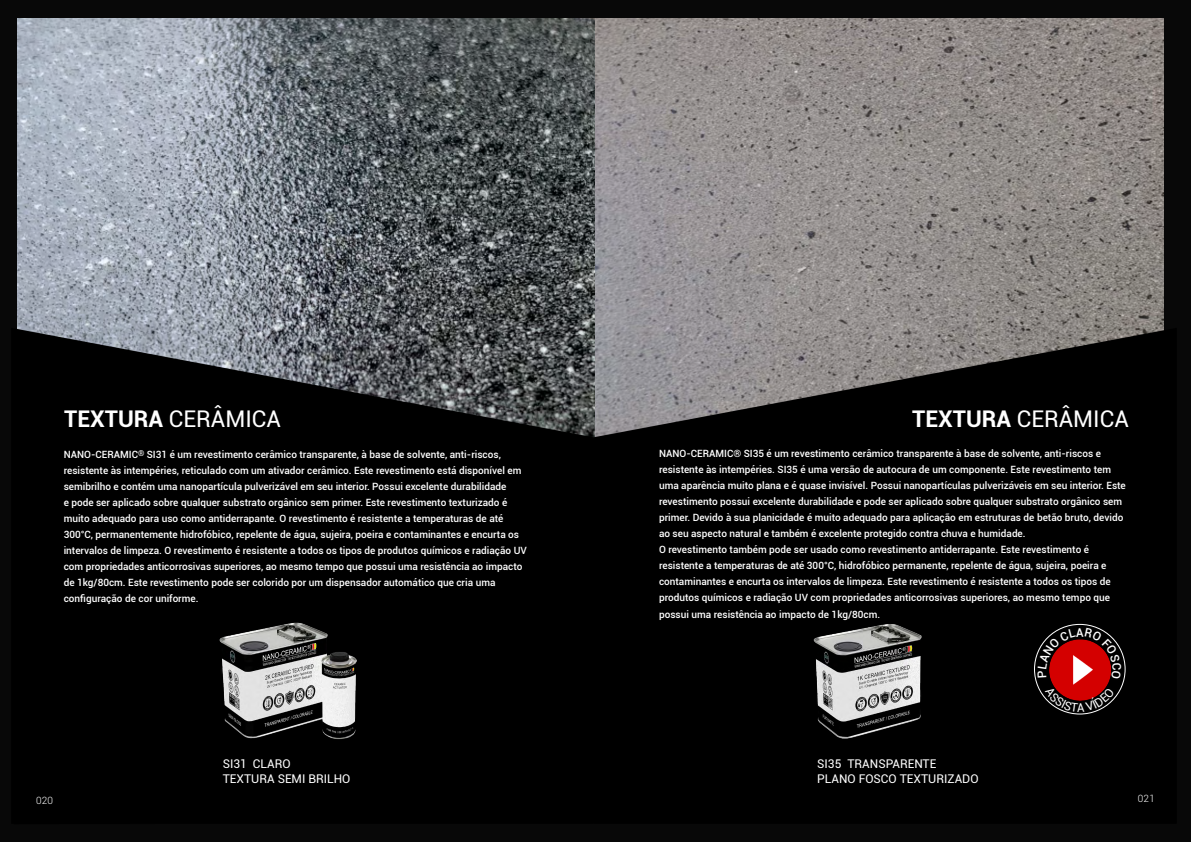
<style>
.page{position:relative;width:1191px;height:842px;background:#000}
.page>*{position:absolute;margin:0;border:0;box-sizing:border-box;transform-origin:0 0}
.t1{font:23px "Roboto";color:#fff}
.t2{font:12px/14.4px "Roboto";color:#fff}
.t3{font:500 10px/16px "Roboto";color:#fff}
.t4{font:300 10px "Roboto";letter-spacing:.03em;color:#fff}
.s1{font-weight:700}
</style>
<div class="page">
<img style="left:17px;top:18px;width:1146px;height:133px">
<img style="left:17px;top:151px;width:1147px;height:564px">
<img style="left:210px;top:609px;width:158px;height:130px">
<img style="left:803px;top:605px;width:128px;height:134px">
<svg style="left:1034px;top:624px;width:91px;height:90px"></svg>
<img style="left:1043px;top:679px;width:73px;height:26px">
<svg style="left:1037px;top:628px;width:84px;height:51px"></svg>
<svg style="left:1045px;top:687px;width:69px;height:25px"></svg>
<h1 class="t1" style="left:64px;top:405px;width:218px"><span class="s1">TEXTURA</span> CERÂMICA</h1>
<h1 class="t1" style="left:912px;top:405px;width:218px"><span class="s1">TEXTURA</span> CERÂMICA</h1>
<p class="t3" style="left:64px;top:447px;width:464px">NANO-CERAMIC<sup>®</sup> SI31 é um revestimento cerâmico transparente, à base de solvente, anti-riscos, resistente às intempéries, reticulado com um ativador cerâmico. Este revestimento está disponível em semibrilho e contém uma nanopartícula pulverizável em seu interior. Possui excelente durabilidade<br>e pode ser aplicado sobre qualquer substrato orgânico sem primer. Este revestimento texturizado é muito adequado para uso como antiderrapante. O revestimento é resistente a temperaturas de até 300°C, permanentemente hidrofóbico, repelente de água, sujeira, poeira e contaminantes e encurta os intervalos de limpeza. O revestimento é resistente a todos os tipos de produtos químicos e radiação UV com propriedades anticorrosivas superiores, ao mesmo tempo que possui uma resistência ao impacto de 1kg/80cm. Este revestimento pode ser colorido por um dispensador automático que cria uma configuração de cor uniforme.</p>
<p class="t3" style="left:659px;top:446px;width:468px">NANO-CERAMIC® SI35 é um revestimento cerâmico transparente à base de solvente, anti-riscos e resistente às intempéries. SI35 é uma versão de autocura de um componente. Este revestimento tem uma aparência muito plana e é quase invisível. Possui nanopartículas pulverizáveis em seu interior. Este revestimento possui excelente durabilidade e pode ser aplicado sobre qualquer substrato orgânico sem primer. Devido à sua planicidade é muito adequado para aplicação em estruturas de betão bruto, devido ao seu aspecto natural e também é excelente protegido contra chuva e humidade.<br>O revestimento também pode ser usado como revestimento antiderrapante. Este revestimento é resistente a temperaturas de até 300°C, hidrofóbico permanente, repelente de água, sujeira, poeira e contaminantes e encurta os intervalos de limpeza. Este revestimento é resistente a todos os tipos de produtos químicos e radiação UV com propriedades anticorrosivas superiores, ao mesmo tempo que possui uma resistência ao impacto de 1kg/80cm.</p>
<p class="t2" style="left:223px;top:757px;width:129px">SI31 CLARO<br>TEXTURA SEMI BRILHO</p>
<p class="t2" style="left:817px;top:757px;width:163px">SI35 TRANSPARENTE<br>PLANO FOSCO TEXTURIZADO</p>
<p class="t4" style="left:36px;top:795px;width:19px">020</p>
<p class="t4" style="left:1137px;top:793px;width:19px">021</p>
</div>
